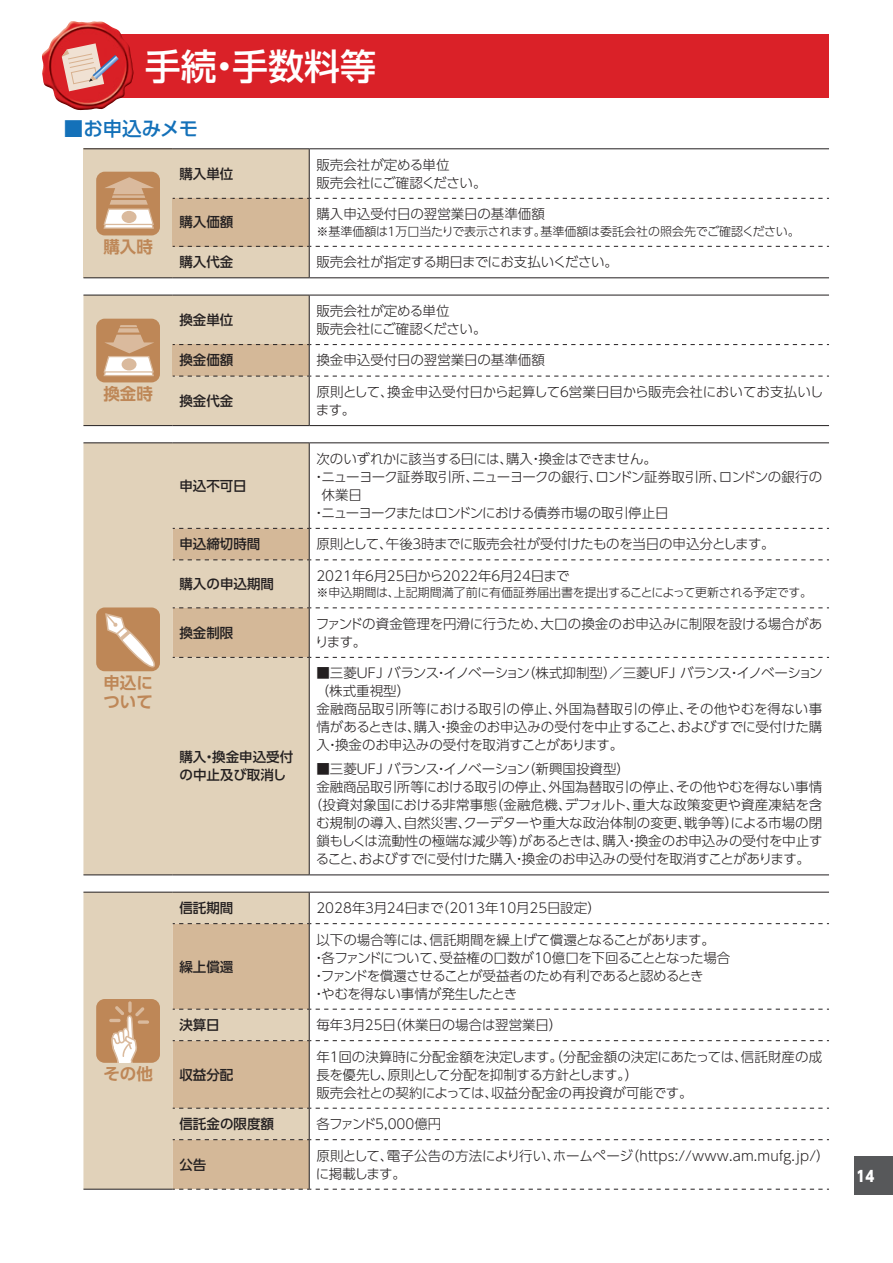
<style>
.page{position:relative;width:893px;height:1263px;background:#fff}
.page>*{position:absolute;margin:0;border:0;box-sizing:border-box;transform-origin:0 0}
.t1{font:500 36px "UD Shin Go Pro";color:#fff}
.t2{font:500 19.5px "UD Shin Go Pro";letter-spacing:-.005em;color:#1471b9}
.t3{font:700 16.5px/19.5px "UD Shin Go Pro De";color:#be8757}
.t4{font:800 15px "UD Shin Go Pro";color:#fff;scale:.9 1}
.t5{font:300 13.5px/18px "UD Shin Go Pro";letter-spacing:-.01em;color:#231f20}
.t6{font:300 13.5px/18px "UD Shin Go Pro";letter-spacing:-.03em;color:#231f20}
.t7{font:500 13.5px/18px "UD Shin Go Pro";color:#231f20}
.t8{font:300 13.5px/18px "UD Shin Go Pro";letter-spacing:.015em;color:#231f20}
.t9{font:300 13.5px "UD Shin Go Pro";letter-spacing:-.055em;color:#231f20}
.t10{font:300 13.5px "UD Shin Go Pro";letter-spacing:-.05em;color:#231f20}
.t11{font:300 13.5px "UD Shin Go Pro";letter-spacing:.01em;color:#231f20}
.t12{font:300 13.5px "UD Shin Go Pro";letter-spacing:-.035em;color:#231f20}
.t13{font:300 13.5px "UD Shin Go Pro";letter-spacing:-.045em;color:#231f20}
.t14{font:300 12px "UD Shin Go Pro";letter-spacing:-.02em;color:#231f20}
</style>
<div class="page">
<div style="left:855px;top:1157px;width:38px;height:38px;background:#57585a"></div>
<div style="left:83px;top:149px;width:90px;height:129px;background:#e1d2ba"></div>
<hr style="left:83px;top:148px;width:90px;height:1px;background:#231f20">
<hr style="left:83px;top:277px;width:90px;height:1px;background:#231f20">
<hr style="left:173px;top:148px;width:136px;height:1px;background:#231f20">
<hr style="left:309px;top:148px;width:520px;height:1px;background:#231f20">
<svg style="left:173px;top:149px;width:656px;height:129px"></svg>
<div style="left:96px;top:172px;width:64px;height:63px;background:#be8757;border-radius:9px"></div>
<svg style="left:103px;top:177px;width:51px;height:52px"></svg>
<svg style="left:83px;top:295px;width:746px;height:131px"></svg>
<div style="left:83px;top:443px;width:226px;height:431px;background:#e1d2ba"></div>
<hr style="left:83px;top:442px;width:90px;height:1px;background:#231f20">
<hr style="left:83px;top:874px;width:90px;height:1px;background:#231f20">
<hr style="left:173px;top:442px;width:136px;height:1px;background:#231f20">
<hr style="left:309px;top:442px;width:520px;height:1px;background:#231f20">
<hr style="left:309px;top:443px;width:1px;height:85px;background:#231f20">
<hr style="left:309px;top:658px;width:1px;height:216px;background:#231f20">
<hr style="left:173px;top:874px;width:136px;height:1px;background:#231f20">
<hr style="left:309px;top:874px;width:520px;height:1px;background:#231f20">
<svg style="left:173px;top:528px;width:656px;height:130px"></svg>
<div style="left:96px;top:607px;width:64px;height:64px;background:#be8757;border-radius:9px"></div>
<svg style="left:104px;top:612px;width:56px;height:63px"></svg>
<div style="left:83px;top:893px;width:226px;height:296px;background:#e1d2ba"></div>
<hr style="left:83px;top:892px;width:90px;height:1px;background:#231f20">
<hr style="left:173px;top:892px;width:136px;height:1px;background:#231f20">
<hr style="left:309px;top:892px;width:520px;height:1px;background:#231f20">
<hr style="left:309px;top:892px;width:1px;height:31px;background:#231f20">
<hr style="left:83px;top:1189px;width:90px;height:1px;background:#231f20">
<svg style="left:173px;top:923px;width:656px;height:267px"></svg>
<div style="left:96px;top:999px;width:64px;height:64px;background:#be8757;border-radius:9px"></div>
<svg style="left:128px;top:1001px;width:4px;height:12px"></svg>
<svg style="left:109px;top:1006px;width:35px;height:57px"></svg>
<svg style="left:138px;top:1020px;width:11px;height:4px"></svg>
<div style="left:83px;top:34px;width:740px;height:64px;background:#da2128"></div>
<hr style="left:825px;top:34px;width:4px;height:64px;background:#da2128">
<img style="left:42px;top:21px;width:92px;height:90px">
<svg style="left:62px;top:43px;width:57px;height:48px"></svg>
<h1 class="t1" style="left:145px;top:37px;width:233px">手続・手数料等</h1>
<h2 class="t2" style="left:64px;top:112px;width:136px">■お申込みメモ</h2>
<p class="t3" style="left:103px;top:236px;width:51px">購入時</p>
<p class="t3" style="left:103px;top:383px;width:51px">換金時</p>
<p class="t3" style="left:103px;top:672px;width:51px">申込について</p>
<p class="t3" style="left:103px;top:1064px;width:51px">その他</p>
<p class="t7" style="left:179px;top:164px;width:55px">購入単位</p>
<p class="t5" style="left:316px;top:155px;width:172px">販売会社が定める単位<br>販売会社にご確認ください。</p>
<p class="t7" style="left:179px;top:213px;width:55px">購入価額</p>
<p class="t5" style="left:316px;top:205px;width:230px">購入申込受付日の翌営業日の基準価額</p>
<p class="t14" style="left:316px;top:222px;width:485px">※基準価額は１万口当たりで表示されます。基準価額は委託会社の照会先でご確認ください。</p>
<p class="t7" style="left:179px;top:253px;width:55px">購入代金</p>
<p class="t5" style="left:316px;top:253px;width:303px">販売会社が指定する期日までにお支払いください。</p>
<p class="t7" style="left:179px;top:310px;width:55px">換金単位</p>
<p class="t5" style="left:316px;top:301px;width:172px">販売会社が定める単位<br>販売会社にご確認ください。</p>
<p class="t7" style="left:179px;top:351px;width:55px">換金価額</p>
<p class="t5" style="left:316px;top:351px;width:230px">換金申込受付日の翌営業日の基準価額</p>
<p class="t7" style="left:179px;top:391px;width:55px">換金代金</p>
<p class="t5" style="left:316px;top:382px;width:509px">原則として、換金申込受付日から起算して６営業日目から販売会社においてお支払いします。</p>
<p class="t7" style="left:179px;top:476px;width:69px">申込不可日</p>
<p class="t12" style="left:316px;top:448px;width:342px">次のいずれかに該当する日には、購入・換金はできません。</p>
<p class="t9" style="left:312px;top:466px;width:511px">・ニューヨーク証券取引所、ニューヨークの銀行、ロンドン証券取引所、ロンドンの銀行の</p>
<p class="t5" style="left:322px;top:485px;width:42px">休業日</p>
<p class="t10" style="left:312px;top:502px;width:358px">・ニューヨークまたはロンドンにおける債券市場の取引停止日</p>
<p class="t7" style="left:179px;top:535px;width:82px">申込締切時間</p>
<p class="t6" style="left:316px;top:535px;width:460px">原則として、午後３時までに販売会社が受付けたものを当日の申込分とします。</p>
<p class="t7" style="left:179px;top:574px;width:96px">購入の申込期間</p>
<p class="t5" style="left:316px;top:566px;width:255px">2021年６月25日から2022年６月24日まで</p>
<p class="t14" style="left:316px;top:583px;width:497px">※申込期間は、上記期間満了前に有価証券届出書を提出することによって更新される予定です。</p>
<p class="t7" style="left:179px;top:623px;width:55px">換金制限</p>
<p class="t5" style="left:315px;top:614px;width:509px">ファンドの資金管理を円滑に行うため、大口の換金のお申込みに制限を設ける場合があります。</p>
<p class="t7" style="left:179px;top:748px;width:115px">購入・換金申込受付の中止及び取消し</p>
<p class="t5" style="left:316px;top:664px;width:509px">■三菱ＵＦＪ バランス・イノベーション（株式抑制型）／三菱ＵＦＪ バランス・イノベーション（株式重視型）<br>金融商品取引所等における取引の停止、外国為替取引の停止、その他やむを得ない事情があるときは、購入・換金のお申込みの受付を中止すること、およびすでに受付けた購入・換金のお申込みの受付を取消すことがあります。</p>
<p class="t13" style="left:316px;top:758px;width:315px">■三菱ＵＦＪ バランス・イノベーション（新興国投資型）</p>
<p class="t5" style="left:316px;top:778px;width:507px">金融商品取引所等における取引の停止、外国為替取引の停止、その他やむを得ない事情</p>
<p class="t11" style="left:309px;top:794px;width:515px">（投資対象国における非常事態（金融危機、デフォルト、重大な政策変更や資産凍結を含</p>
<p class="t5" style="left:316px;top:814px;width:508px">む規制の導入、自然災害、クーデターや重大な政治体制の変更、戦争等）による市場の閉</p>
<p class="t5" style="left:316px;top:832px;width:508px">鎖もしくは流動性の極端な減少等）があるときは、購入・換金のお申込みの受付を中止す</p>
<p class="t5" style="left:316px;top:850px;width:496px">ること、およびすでに受付けた購入・換金のお申込みの受付を取消すことがあります。</p>
<p class="t7" style="left:179px;top:898px;width:55px">信託期間</p>
<p class="t5" style="left:316px;top:898px;width:286px">2028年３月24日まで（2013年10月25日設定）</p>
<p class="t7" style="left:179px;top:957px;width:55px">繰上償還</p>
<p class="t6" style="left:312px;top:930px;width:420px;text-indent:4px">以下の場合等には、信託期間を繰上げて償還となることがあります。・各ファンドについて、受益権の口数が10億口を下回ることとなった場合・ファンドを償還させることが受益者のため有利であると認めるとき<br>・やむを得ない事情が発生したとき</p>
<p class="t7" style="left:179px;top:1015px;width:42px">決算日</p>
<p class="t5" style="left:316px;top:1015px;width:247px">毎年３月25日（休業日の場合は翌営業日）</p>
<p class="t7" style="left:179px;top:1065px;width:55px">収益分配</p>
<p class="t5" style="left:316px;top:1047px;width:507px">年１回の決算時に分配金額を決定します。（分配金額の決定にあたっては、信託財産の成長を優先し、原則として分配を抑制する方針とします。）<br>販売会社との契約によっては、収益分配金の再投資が可能です。</p>
<p class="t7" style="left:179px;top:1114px;width:96px">信託金の限度額</p>
<p class="t10" style="left:316px;top:1113px;width:127px">各ファンド5,000億円</p>
<p class="t7" style="left:179px;top:1155px;width:28px">公告</p>
<p class="t8" style="left:316px;top:1146px;width:515px">原則として、電子公告の方法により行い、ホームページ（https://www.am.mufg.jp/）に掲載します。</p>
<p class="t4" style="left:856px;top:1163px;width:21px">14</p>
</div>
